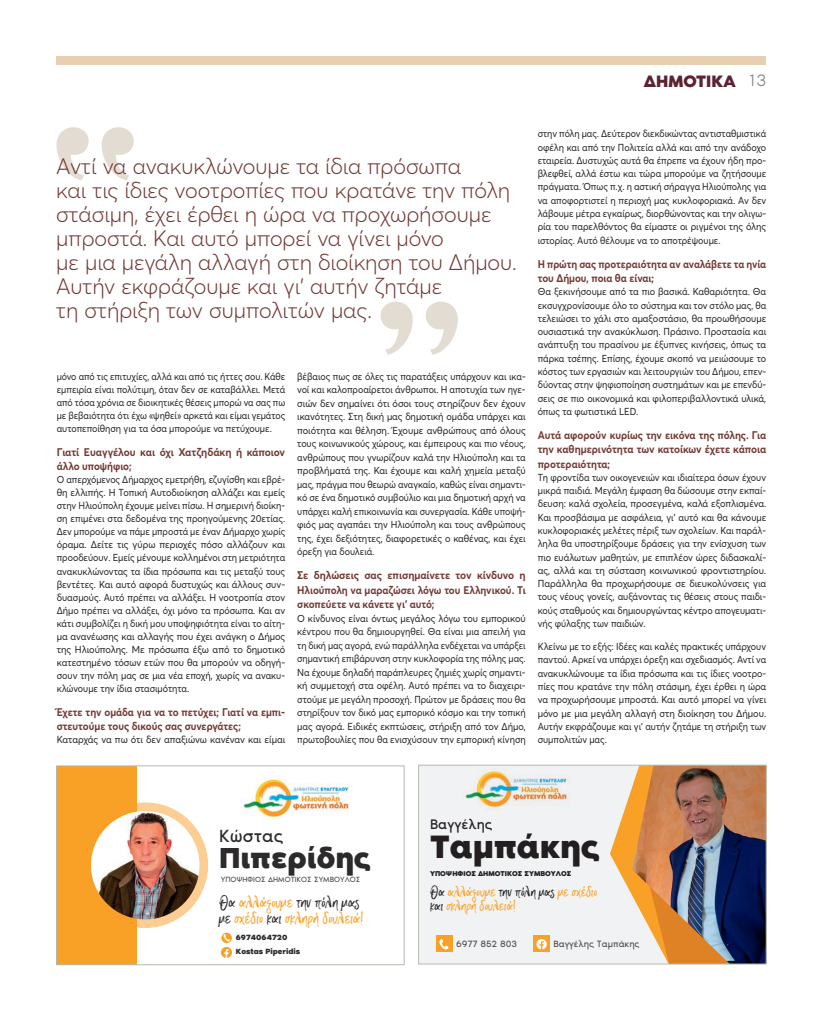
<style>
.page{position:relative;width:823px;height:1021px;background:#fff}
.page>*{position:absolute;margin:0;border:0;box-sizing:border-box;transform-origin:0 0}
.t1{font:300px "PF Royale";color:#e3dcd2}
.t2{font:700 33.3px "Owen Pro";color:#231f20}
.t3{font:700 29.8px "Owen Pro";color:#2c2a2b}
.t4{font:300 22px/24px "Averta Std";color:#733934}
.t5{font:18.1px "Owen Pro";color:#2c2a2b}
.t6{font:700 17px "Noir Pro";color:#5a2432}
.t7{font:15.5px/16.5px "Black Diamond";color:#f9a126}
.t8{font:14.2px "Owen Pro";color:#231f20}
.t9{font:13.8px/14.3px "Black Diamond";color:#f9a126}
.t10{font:700 11px/14.5px "Averta Std";color:#733934;scale:.95 1}
.t11{font:700 11px/14.3px "Averta Std";color:#733934;text-align:justify;scale:.93 1}
.t12{font:700 11px/14px "Averta Std";color:#733934;scale:.92 1}
.t13{font:700 11px/14.3px "Averta Std";color:#733934;scale:.91 1}
.t14{font:10px/13.3px "Averta Std";color:#231f20;text-align:justify;scale:.92 1}
.t15{font:10px/13px "Averta Std";color:#231f20;text-align:justify;scale:.91 1}
.t16{font:10px/13.5px "Averta Std";color:#231f20;text-align:justify;scale:.94 1}
.t17{font:10px/13.3px "Averta Std";color:#231f20;text-align:justify;scale:.93 1}
.t18{font:10px "Averta Std";color:#231f20;scale:.95 1}
.t19{font:9.4px "Owen Pro";letter-spacing:-.01em;color:#535355}
.t20{font:7.8px "Owen Pro";color:#4e4f50}
.t21{font:700 7.8px "Owen Pro";color:#2c2a2b}
.t22{font:700 7.2px "Owen Pro";color:#231f20}
.s1{font-weight:300;color:#808285}
.s2{color:#2c2a2b}
.s3{color:#231f20}
</style>
<div class="page">
<div style="left:57px;top:57px;width:708px;height:8px;background:#e6d0b1"></div>
<div style="left:56px;top:765px;width:81px;height:199px;background:#f9a126"></div>
<svg style="left:91px;top:802px;width:117px;height:126px"></svg>
<img style="left:91px;top:811px;width:108px;height:108px;border-radius:54px">
<img style="left:243px;top:779px;width:106px;height:39px">
<svg style="left:220px;top:932px;width:12px;height:25px"></svg>
<div style="left:56px;top:765px;width:348px;height:199px;border:1px solid #b5baae"></div>
<div style="left:418px;top:765px;width:347px;height:199px;background:#f1f2f3"></div>
<svg style="left:610px;top:787px;width:22px;height:108px"></svg>
<img style="left:632px;top:767px;width:132px;height:195px">
<div style="left:435px;top:935px;width:17px;height:17px;background:#f9a126"></div>
<div style="left:533px;top:935px;width:16px;height:17px;background:#f9a126"></div>
<svg style="left:439px;top:939px;width:9px;height:10px"></svg>
<img style="left:465px;top:769px;width:102px;height:40px">
<svg style="left:536px;top:939px;width:10px;height:10px"></svg>
<div style="left:418px;top:765px;width:348px;height:199px;border:1px solid #b5baae"></div>
<h3 class="t6" style="left:643px;top:67px;width:124px">ΔΗΜΟΤΙΚΑ <span class="s1">13</span></h3>
<h1 class="t1" style="left:40px;top:68px;width:112px">“</h1>
<p class="t4" style="left:56px;top:153px;width:461px">Αντί να ανακυκλώνουμε τα ίδια πρόσωπα<br>και τις ίδιες νοοτροπίες που κρατάνε την πόλη στάσιμη, έχει έρθει η ώρα να προχωρήσουμε μπροστά. Και αυτό μπορεί να γίνει μόνο<br>με μια μεγάλη αλλαγή στη διοίκηση του Δήμου.<br>Αυτήν εκφράζουμε και γι’ αυτήν ζητάμε<br>τη στήριξη των συμπολιτών μας.</p>
<h1 class="t1" style="left:363px;top:242px;width:112px">”</h1>
<p class="t15" style="left:57px;top:369px;width:252px">μόνο από τις επιτυχίες, αλλά και από τις ήττες σου. Κάθε εμπειρία είναι πολύτιμη, όταν δεν σε καταβάλλει. Μετά από τόσα χρόνια σε διοικητικές θέσεις μπορώ να σας πω με βεβαιότητα ότι έχω «ψηθεί» αρκετά και είμαι γεμάτος αυτοπεποίθηση για τα όσα μπορούμε να πετύχουμε.</p>
<p class="t10" style="left:57px;top:444px;width:242px;line-height:14px">Γιατί Ευαγγέλου και όχι Χατζηδάκη ή κάποιον άλλο υποψήφιο;</p>
<p class="t15" style="left:57px;top:473px;width:252px">Ο απερχόμενος Δήμαρχος εμετρήθη, εζυγίσθη και εβρέ&shy;θη ελλιπής. Η Τοπική Αυτοδιοίκηση αλλάζει και εμείς στην Ηλιούπολη έχουμε μείνει πίσω. Η σημερινή διοίκη&shy;ση επιμένει στα δεδομένα της προηγούμενης 20ετίας.<br>Δεν μπορούμε να πάμε μπροστά με έναν Δήμαρχο χωρίς όραμα. Δείτε τις γύρω περιοχές πόσο αλλάζουν και προοδεύουν. Εμείς μένουμε κολλημένοι στη μετριότητα ανακυκλώνοντας τα ίδια πρόσωπα και τις μεταξύ τους βεντέτες. Και αυτό αφορά δυστυχώς και άλλους συν&shy;δυασμούς. Αυτό πρέπει να αλλάξει. Η νοοτροπία στον Δήμο πρέπει να αλλάξει, όχι μόνο τα πρόσωπα. Και αν κάτι συμβολίζει η δική μου υποψηφιότητα είναι το αίτη&shy;μα ανανέωσης και αλλαγής που έχει ανάγκη ο Δήμος της Ηλιούπολης. Με πρόσωπα έξω από το δημοτικό κατεστημένο τόσων ετών που θα μπορούν να οδηγή&shy;σουν την πόλη μας σε μια νέα εποχή, χωρίς να ανακυ&shy;κλώνουμε την ίδια στασιμότητα.</p>
<p class="t12" style="left:57px;top:704px;width:250px">Έχετε την ομάδα για να το πετύχει; Γιατί να εμπι&shy;στευτούμε τους δικούς σας συνεργάτες;</p>
<p class="t18" style="left:57px;top:732px;width:242px">Καταρχάς να πω ότι δεν απαξιώνω κανέναν και είμαι</p>
<p class="t14" style="left:297px;top:369px;width:250px">βέβαιος πως σε όλες τις παρατάξεις υπάρχουν και ικα&shy;νοί και καλοπροαίρετοι άνθρωποι. Η αποτυχία των ηγε&shy;σιών δεν σημαίνει ότι όσοι τους στηρίζουν δεν έχουν ικανότητες. Στη δική μας δημοτική ομάδα υπάρχει και ποιότητα και θέληση. Έχουμε ανθρώπους από όλους τους κοινωνικούς χώρους, και έμπειρους και πιο νέους, ανθρώπους που γνωρίζουν καλά την Ηλιούπολη και τα προβλήματά της. Και έχουμε και καλή χημεία μεταξύ μας, πράγμα που θεωρώ αναγκαίο, καθώς είναι σημαντι&shy;κό σε ένα δημοτικό συμβούλιο και μια δημοτική αρχή να υπάρχει καλή επικοινωνία και συνεργασία. Κάθε υποψή&shy;φιός μας αγαπάει την Ηλιούπολη και τους ανθρώπους της, έχει δεξιότητες, διαφορετικές ο καθένας, και έχει όρεξη για δουλειά.</p>
<p class="t10" style="left:297px;top:567px;width:242px;text-align:justify">Σε δηλώσεις σας επισημαίνετε τον κίνδυνο η Ηλιούπολη να μαραζώσει λόγω του Ελληνικού. Τι σκοπεύετε να κάνετε γι’ αυτό;</p>
<p class="t16" style="left:297px;top:611px;width:244px">Ο κίνδυνος είναι όντως μεγάλος λόγω του εμπορικού κέντρου που θα δημιουργηθεί. Θα είναι μια απειλή για τη δική μας αγορά, ενώ παράλληλα ενδέχεται να υπάρξει σημαντική επιβάρυνση στην κυκλοφορία της πόλης μας.<br>Να έχουμε δηλαδή παράπλευρες ζημιές χωρίς σημαντι&shy;κή συμμετοχή στα οφέλη. Αυτό πρέπει να το διαχειρι&shy;στούμε με μεγάλη προσοχή. Πρώτον με δράσεις που θα στηρίξουν τον δικό μας εμπορικό κόσμο και την τοπική μας αγορά. Ειδικές εκπτώσεις, στήριξη από τον Δήμο, πρωτοβουλίες που θα ενισχύσουν την εμπορική κίνηση</p>
<p class="t15" style="left:537px;top:127px;width:252px;line-height:13.3px">στην πόλη μας. Δεύτερον διεκδικώντας αντισταθμιστικά οφέλη και από την Πολιτεία αλλά και από την ανάδοχο εταιρεία. Δυστυχώς αυτά θα έπρεπε να έχουν ήδη προ&shy;βλεφθεί, αλλά έστω και τώρα μπορούμε να ζητήσουμε πράγματα. Όπως π.χ. η αστική σήραγγα Ηλιούπολης για να αποφορτιστεί η περιοχή μας κυκλοφοριακά. Αν δεν λάβουμε μέτρα εγκαίρως, διορθώνοντας και την ολιγω&shy;ρία του παρελθόντος θα είμαστε οι ριγμένοι της όλης ιστορίας. Αυτό θέλουμε να το αποτρέψουμε.</p>
<p class="t13" style="left:537px;top:256px;width:252px">Η πρώτη σας προτεραιότητα αν αναλάβετε τα ηνία του Δήμου, ποια θα είναι;</p>
<p class="t17" style="left:537px;top:285px;width:247px">Θα ξεκινήσουμε από τα πιο βασικά. Καθαριότητα. Θα εκσυγχρονίσουμε όλο το σύστημα και τον στόλο μας, θα τελειώσει το χάλι στο αμαξοστάσιο, θα προωθήσουμε ουσιαστικά την ανακύκλωση. Πράσινο. Προστασία και ανάπτυξη του πρασίνου με έξυπνες κινήσεις, όπως τα πάρκα τσέπης. Επίσης, έχουμε σκοπό να μειώσουμε το κόστος των εργασιών και λειτουργιών του Δήμου, επεν&shy;δύοντας στην ψηφιοποίηση συστημάτων και με επενδύ&shy;σεις σε πιο οικονομικά και φιλοπεριβαλλοντικά υλικά, όπως τα φωτιστικά LED.</p>
<p class="t11" style="left:537px;top:427px;width:247px">Αυτά αφορούν κυρίως την εικόνα της πόλης. Για την καθημερινότητα των κατοίκων έχετε κάποια προτεραιότητα;</p>
<p class="t14" style="left:537px;top:470px;width:250px">Τη φροντίδα των οικογενειών και ιδιαίτερα όσων έχουν μικρά παιδιά. Μεγάλη έμφαση θα δώσουμε στην εκπαί&shy;δευση: καλά σχολεία, προσεγμένα, καλά εξοπλισμένα.<br>Και προσβάσιμα με ασφάλεια, γι’ αυτό και θα κάνουμε κυκλοφοριακές μελέτες πέριξ των σχολείων. Και παράλ&shy;ληλα θα υποστηρίξουμε δράσεις για την ενίσχυση των πιο ευάλωτων μαθητών, με επιπλέον ώρες διδασκαλί&shy;ας, αλλά και τη σύσταση κοινωνικού φροντιστηρίου.<br>Παράλληλα θα προχωρήσουμε σε διευκολύνσεις για τους νέους γονείς, αυξάνοντας τις θέσεις στους παιδι&shy;κούς σταθμούς και δημιουργώντας κέντρο απογευματι&shy;νής φύλαξης των παιδιών.</p>
<p class="t14" style="left:537px;top:639px;width:250px">Κλείνω με το εξής: Ιδέες και καλές πρακτικές υπάρχουν παντού. Αρκεί να υπάρχει όρεξη και σχεδιασμός. Αντί να ανακυκλώνουμε τα ίδια πρόσωπα και τις ίδιες νοοτρο&shy;πίες που κρατάνε την πόλη στάσιμη, έχει έρθει η ώρα να προχωρήσουμε μπροστά. Και αυτό μπορεί να γίνει μόνο με μια μεγάλη αλλαγή στη διοίκηση του Δήμου.<br>Αυτήν εκφράζουμε και γι’ αυτήν ζητάμε τη στήριξη των συμπολιτών μας.</p>
<h3 class="t5" style="left:219px;top:822px;width:66px">Κώστας</h3>
<h3 class="t3" style="left:219px;top:833px;width:153px">Πιπερίδης</h3>
<p class="t20" style="left:220px;top:873px;width:141px">ΥΠΟΨΗΦΙΟΣ ΔΗΜΟΤΙΚΟΣ ΣΥΜΒΟΥΛΟΣ</p>
<h3 class="t7" style="left:219px;top:893px;width:146px"><span class="s2">Θα</span> αλλάξουμε <span class="s2">την πόλη μας με</span> σχέδιο <span class="s2">και</span> σκληρή δουλειά!</h3>
<p class="t21" style="left:236px;top:945px;width:66px">Kostas Piperidis</p>
<p class="t21" style="left:236px;top:931px;width:53px">6974064720</p>
<h3 class="t8" style="left:430px;top:813px;width:64px">Bαγγέλης</h3>
<h2 class="t2" style="left:430px;top:820px;width:171px">Ταμπάκης</h2>
<p class="t22" style="left:430px;top:868px;width:143px">ΥΠΟΨΗΦΙΟΣ ΔΗΜΟΤΙΚΟΣ ΣΥΜΒΟΥΛΟΣ</p>
<h3 class="t9" style="left:430px;top:883px;width:168px"><span class="s3">Θα</span> αλλάξουμε <span class="s3">την πόλη μας</span> με σχέδιο <span class="s3">και</span> σκληρή δουλειά!</h3>
<p class="t19" style="left:456px;top:936px;width:62px">6977 852 803</p>
<p class="t19" style="left:553px;top:936px;width:88px">Βαγγέλης Ταμπάκης</p>
</div>
